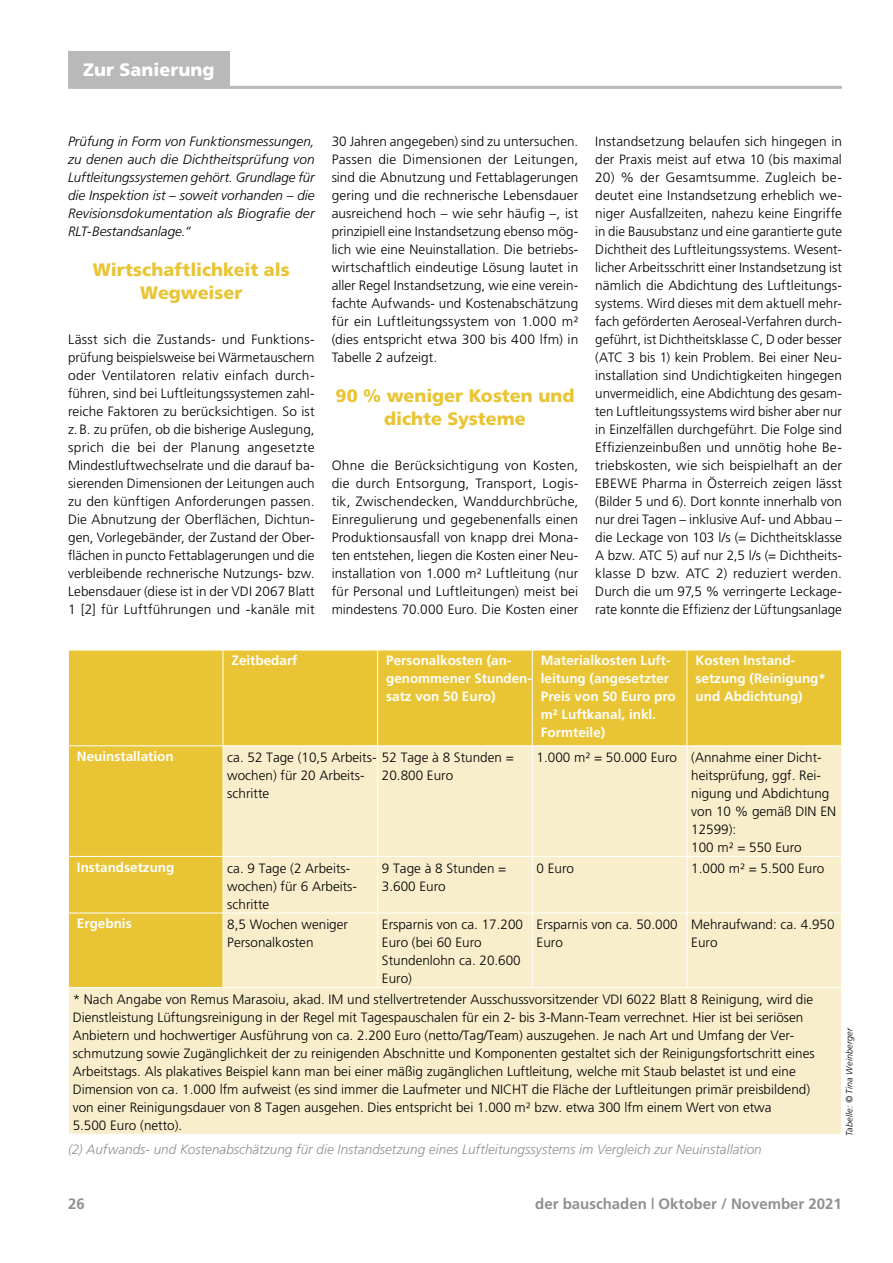
<style>
.page{position:relative;width:893px;height:1263px;background:#fff}
.page>*{position:absolute;margin:0;border:0;box-sizing:border-box;transform-origin:0 0}
.t1{font:18px/22.5px "A Frutiger Black";letter-spacing:-.005em;color:#e9c535;text-align:center}
.t2{font:18px "A Frutiger Black";color:#fff}
.t3{font:700 15px "A Frutiger";color:#8f908f}
.t4{font:13.5px/18px "A Frutiger Light";color:#000}
.t5{font:700 13.5px/18px "A Frutiger";color:#fff}
.t6{font:italic 13.5px/18px "A Frutiger Light";letter-spacing:.005em;color:#000;text-align:justify}
.t7{font:italic 13.5px "A Frutiger Light";color:#8f908f}
.t8{font:italic 9px "A Frutiger Light";letter-spacing:.02em;color:#000}
</style>
<div class="page">
<hr style="left:68px;top:86px;width:774px;height:3px;background:#b9b9ba">
<div style="left:68px;top:51px;width:162px;height:35px;background:#b9b9ba"></div>
<div style="left:69px;top:651px;width:772px;height:94px;background:#e9c535"></div>
<svg style="left:69px;top:746px;width:772px;height:388px;background:#f6e8b9"></svg>
<hr style="left:223px;top:650px;width:1px;height:95px;background:#fff">
<hr style="left:377px;top:650px;width:1px;height:95px;background:#fff">
<hr style="left:532px;top:650px;width:1px;height:95px;background:#fff">
<hr style="left:687px;top:650px;width:1px;height:95px;background:#fff">
<hr style="left:377px;top:746px;width:1px;height:110px;background:#fff">
<hr style="left:532px;top:746px;width:1px;height:110px;background:#fff">
<hr style="left:687px;top:746px;width:1px;height:110px;background:#fff">
<hr style="left:68px;top:856px;width:155px;height:1px;background:#fff">
<hr style="left:223px;top:856px;width:155px;height:1px;background:#fff">
<hr style="left:378px;top:856px;width:154px;height:1px;background:#fff">
<hr style="left:377px;top:857px;width:1px;height:56px;background:#fff">
<hr style="left:532px;top:856px;width:155px;height:1px;background:#fff">
<hr style="left:532px;top:857px;width:1px;height:56px;background:#fff">
<hr style="left:687px;top:856px;width:155px;height:1px;background:#fff">
<hr style="left:687px;top:857px;width:1px;height:56px;background:#fff">
<hr style="left:68px;top:913px;width:155px;height:1px;background:#fff">
<hr style="left:223px;top:913px;width:155px;height:1px;background:#fff">
<hr style="left:378px;top:913px;width:154px;height:1px;background:#fff">
<hr style="left:377px;top:913px;width:1px;height:74px;background:#fff">
<hr style="left:532px;top:913px;width:155px;height:1px;background:#fff">
<hr style="left:532px;top:913px;width:1px;height:74px;background:#fff">
<hr style="left:687px;top:913px;width:155px;height:1px;background:#fff">
<hr style="left:687px;top:913px;width:1px;height:74px;background:#fff">
<hr style="left:223px;top:987px;width:155px;height:1px;background:#fff">
<hr style="left:378px;top:987px;width:154px;height:1px;background:#fff">
<hr style="left:532px;top:987px;width:155px;height:1px;background:#fff">
<hr style="left:687px;top:987px;width:155px;height:1px;background:#fff">
<hr style="left:223px;top:746px;width:1px;height:110px;background:#fff">
<hr style="left:223px;top:857px;width:1px;height:56px;background:#fff">
<hr style="left:223px;top:913px;width:1px;height:74px;background:#fff">
<hr style="left:68px;top:987px;width:155px;height:1px;background:#fff">
<h1 class="t2" style="left:83px;top:57px;width:133px">Zur Sanierung</h1>
<p class="t6" style="left:68px;top:131px;width:248px">Prüfung in Form von Funktionsmessungen, zu denen auch die Dichtheitsprüfung von Luftleitungssystemen gehört. Grundlage für die Inspektion ist – soweit vorhanden – die Revisionsdokumentation als Biografie der RLT-Bestandsanlage.“</p>
<h1 class="t1" style="left:93px;top:257px;width:198px">Wirtschaftlichkeit als<br>Wegweiser</h1>
<p class="t4" style="left:68px;top:329px;width:248px;text-align:justify">Lässt sich die Zustands- und Funktions&shy;prüfung beispielsweise bei Wärmetauschern oder Ventilatoren relativ einfach durch&shy;führen, sind bei Luftleitungssystemen zahl&shy;reiche Faktoren zu berücksichtigen. So ist z.B. zu prüfen, ob die bisherige Auslegung, sprich die bei der Planung angesetzte Mindestluftwechselrate und die darauf ba&shy;sierenden Dimensionen der Leitungen auch zu den künftigen Anforderungen passen.<br>Die Abnutzung der Oberflächen, Dichtun&shy;gen, Vorlegebänder, der Zustand der Ober&shy;flächen in puncto Fettablagerungen und die verbleibende rechnerische Nutzungs- bzw.<br>Lebensdauer (diese ist in der VDI 2067 Blatt 1 [2] für Luftführungen und -kanäle mit</p>
<p class="t4" style="left:332px;top:131px;width:248px;text-align:justify">30 Jahren angegeben) sind zu untersuchen.<br>Passen die Dimensionen der Leitungen, sind die Abnutzung und Fettablagerungen gering und die rechnerische Lebensdauer ausreichend hoch – wie sehr häufig –, ist prinzipiell eine Instandsetzung ebenso mög&shy;lich wie eine Neuinstallation. Die betriebs&shy;wirtschaftlich eindeutige Lösung lautet in aller Regel Instandsetzung, wie eine verein&shy;fachte Aufwands- und Kostenabschätzung für ein Luftleitungssystem von 1.000 m² (dies entspricht etwa 300 bis 400 lfm) in Tabelle 2 aufzeigt.</p>
<h1 class="t1" style="left:335px;top:383px;width:240px">90 % weniger Kosten und dichte Systeme</h1>
<p class="t4" style="left:332px;top:455px;width:248px;text-align:justify">Ohne die Berücksichtigung von Kosten, die durch Entsorgung, Transport, Logis&shy;tik, Zwischendecken, Wanddurchbrüche, Einregulierung und gegebenenfalls einen Produktionsausfall von knapp drei Mona&shy;ten entstehen, liegen die Kosten einer Neu&shy;installation von 1.000 m² Luftleitung (nur für Personal und Luftleitungen) meist bei mindestens 70.000 Euro. Die Kosten einer</p>
<p class="t4" style="left:595px;top:131px;width:248px">Instandsetzung belaufen sich hingegen in der Praxis meist auf etwa 10 (bis maximal</p>
<p class="t4" style="left:595px;top:167px;width:248px;text-align:justify">20) % der Gesamtsumme. Zugleich be&shy;deutet eine Instandsetzung erheblich we&shy;niger Ausfallzeiten, nahezu keine Eingriffe in die Bausubstanz und eine garantierte gute Dichtheit des Luftleitungssystems. Wesent&shy;licher Arbeitsschritt einer Instandsetzung ist nämlich die Abdichtung des Luftleitungs&shy;systems. Wird dieses mit dem aktuell mehr&shy;fach geförderten Aeroseal-Verfahren durch&shy;geführt, ist Dichtheitsklasse C, D oder besser (ATC 3 bis 1) kein Problem. Bei einer Neu&shy;installation sind Undichtigkeiten hingegen unvermeidlich, eine Abdichtung des gesam&shy;ten Luftleitungssystems wird bisher aber nur in Einzelfällen durchgeführt. Die Folge sind Effizienzeinbußen und unnötig hohe Be&shy;triebskosten, wie sich beispielhaft an der EBEWE Pharma in Österreich zeigen lässt (Bilder 5 und 6). Dort konnte innerhalb von nur drei Tagen – inklusive Auf- und Abbau – die Leckage von 103 l/s (= Dichtheitsklasse A bzw. ATC 5) auf nur 2,5 l/s (= Dichtheits&shy;klasse D bzw. ATC 2) reduziert werden.<br>Durch die um 97,5 % verringerte Leckage&shy;rate konnte die Effizienz der Lüftungsanlage</p>
<p class="t5" style="left:231px;top:651px;width:68px">Zeitbedarf</p>
<p class="t5" style="left:386px;top:651px;width:147px">Personalkosten (an&shy;genommener Stunden&shy;satz von 50 Euro)</p>
<p class="t5" style="left:541px;top:651px;width:137px">Materialkosten Luft&shy;leitung (angesetzter<br>Preis von 50 Euro pro m² Luftkanal, inkl.<br>Formteile)</p>
<p class="t5" style="left:695px;top:651px;width:132px">Kosten Instand&shy;setzung (Reinigung* und Abdichtung)</p>
<p class="t5" style="left:77px;top:746px;width:98px">Neuinstallation</p>
<p class="t4" style="left:227px;top:747px;width:288px">ca. 52 Tage (10,5 Arbeits- 52 Tage à 8 Stunden = wochen) für 20 Arbeits-<br>schritte</p>
<p class="t4" style="left:382px;top:765px;width:73px">20.800 Euro</p>
<p class="t4" style="left:691px;top:747px;width:146px;text-indent:-155px">1.000 m² = 50.000 Euro (Annahme einer Dicht&shy;heitsprüfung, ggf. Rei&shy;nigung und Abdichtung von 10 % gemäß DIN EN<br>12599):<br>100 m² = 550 Euro</p>
<p class="t5" style="left:77px;top:857px;width:99px">Instandsetzung</p>
<p class="t4" style="left:227px;top:858px;width:131px">ca. 9 Tage (2 Arbeits&shy;wochen) für 6 Arbeits&shy;schritte</p>
<p class="t4" style="left:382px;top:858px;width:126px">9 Tage à 8 Stunden =<br>3.600 Euro</p>
<p class="t4" style="left:537px;top:858px;width:39px">0 Euro</p>
<p class="t4" style="left:691px;top:858px;width:135px">1.000 m² = 5.500 Euro</p>
<p class="t5" style="left:77px;top:914px;width:56px">Ergebnis</p>
<p class="t4" style="left:227px;top:914px;width:122px">8,5 Wochen weniger<br>Personalkosten</p>
<p class="t4" style="left:382px;top:914px;width:143px">Ersparnis von ca. 17.200<br>Euro (bei 60 Euro<br>Stundenlohn ca. 20.600<br>Euro)</p>
<p class="t4" style="left:537px;top:914px;width:143px">Ersparnis von ca. 50.000<br>Euro</p>
<p class="t4" style="left:691px;top:914px;width:145px">Mehraufwand: ca. 4.950<br>Euro</p>
<p class="t4" style="left:73px;top:989px;width:743px">* Nach Angabe von Remus Marasoiu, akad. IM und stellvertretender Ausschussvorsitzender VDI 6022 Blatt 8 Reinigung, wird die Dienstleistung Lüftungsreinigung in der Regel mit Tagespauschalen für ein 2- bis 3-Mann-Team verrechnet. Hier ist bei seriösen Anbietern und hochwertiger Ausführung von ca. 2.200 Euro (netto/Tag/Team) auszugehen. Je nach Art und Umfang der Ver&shy;schmutzung sowie Zugänglichkeit der zu reinigenden Abschnitte und Komponenten gestaltet sich der Reinigungsfortschritt eines Arbeitstags. Als plakatives Beispiel kann man bei einer mäßig zugänglichen Luftleitung, welche mit Staub belastet ist und eine Dimension von ca. 1.000 lfm aufweist (es sind immer die Laufmeter und NICHT die Fläche der Luftleitungen primär preisbildend) von einer Reinigungsdauer von 8 Tagen ausgehen. Dies entspricht bei 1.000 m² bzw. etwa 300 lfm einem Wert von etwa<br>5.500 Euro (netto).</p>
<p class="t7" style="left:68px;top:1139px;width:695px">(2) Aufwands- und Kostenabschätzung für die Instandsetzung eines Luftleitungssystems im Vergleich zur Neuinstallation</p>
<p class="t8" style="left:843px;top:1136px;width:110px;rotate:-90deg">Tabelle: © Tina Weinberger</p>
<p class="t3" style="left:68px;top:1192px;width:18px">26</p>
<p class="t3" style="left:535px;top:1192px;width:308px">der bauschaden | Oktober / November 2021</p>
</div>
